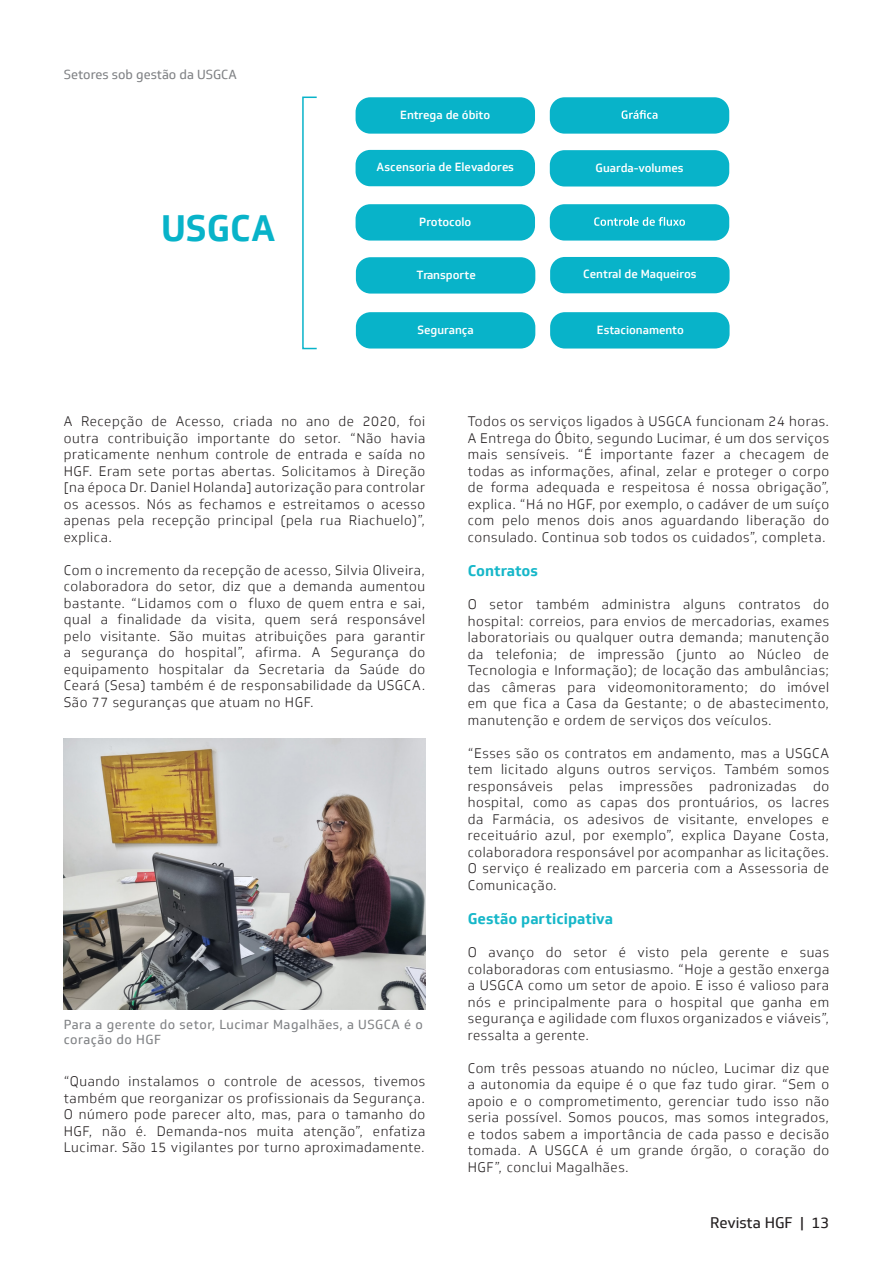
<style>
.page{position:relative;width:893px;height:1263px;background:#fff}
.page>*{position:absolute;margin:0;border:0;box-sizing:border-box;transform-origin:0 0}
.t1{font:700 35.85px "Soleto";color:#08b3c9}
.PARAGRAFO{font:700 15px "Soleto";color:#16b7c9}
.t2{font:15px "Soleto";color:#231f20}
.PARAGRAFO-2{font:300 13.5px/16.5px "Soleto";letter-spacing:.04em;color:#231f20;text-align:justify}
.LEGENDA_DE_IMAGEM{font:12.75px/15.3px "Soleto";letter-spacing:.04em;color:#808285}
.FUNÇÃO{font:12.75px "Soleto";color:#808285}
.t3{font:500 11.55px "Soleto";color:#fff}
</style>
<div class="page">
<img style="left:64px;top:739px;width:361px;height:271px">
<div style="left:356px;top:150px;width:179px;height:36px;background:#08b3c9;border-radius:15px"></div>
<div style="left:356px;top:97px;width:179px;height:37px;background:#08b3c9;border-radius:15px"></div>
<div style="left:550px;top:97px;width:179px;height:37px;background:#08b3c9;border-radius:15px"></div>
<div style="left:550px;top:312px;width:180px;height:36px;background:#08b3c9;border-radius:15px"></div>
<div style="left:356px;top:312px;width:179px;height:36px;background:#08b3c9;border-radius:15px"></div>
<div style="left:550px;top:150px;width:179px;height:36px;background:#08b3c9;border-radius:15px"></div>
<svg style="left:622px;top:110px;width:35px;height:9px"></svg>
<div style="left:550px;top:257px;width:180px;height:36px;background:#08b3c9;border-radius:15px"></div>
<div style="left:550px;top:204px;width:179px;height:37px;background:#08b3c9;border-radius:15px"></div>
<div style="left:356px;top:257px;width:179px;height:37px;background:#08b3c9;border-radius:15px"></div>
<div style="left:356px;top:204px;width:179px;height:37px;background:#08b3c9;border-radius:15px"></div>
<svg style="left:594px;top:217px;width:91px;height:9px"></svg>
<div style="left:302px;top:97px;width:15px;height:252px;border:2px solid #08b3c9"></div>
<p class="FUNÇÃO" style="left:64px;top:67px;width:175px">Setores sob gestão da USGCA</p>
<h1 class="t1" style="left:161px;top:205px;width:116px">USGCA</h1>
<p class="t3" style="left:400px;top:108px;width:92px">Entrega de óbito</p>
<p class="t3" style="left:377px;top:160px;width:139px">Ascensoria de Elevadores</p>
<p class="t3" style="left:596px;top:160px;width:89px">Guarda-volumes</p>
<p class="t3" style="left:419px;top:214px;width:53px">Protocolo</p>
<p class="t3" style="left:416px;top:268px;width:61px">Transporte</p>
<p class="t3" style="left:583px;top:267px;width:115px">Central de Maqueiros</p>
<p class="t3" style="left:417px;top:322px;width:58px">Segurança</p>
<p class="t3" style="left:597px;top:322px;width:89px">Estacionamento</p>
<p class="PARAGRAFO-2" style="left:64px;top:413px;width:363px">A Recepção de Acesso, criada no ano de 2020, foi outra contribuição importante do setor. “Não havia praticamente nenhum controle de entrada e saída no HGF. Eram sete portas abertas. Solicitamos à Direção [na época Dr. Daniel Holanda] autorização para controlar os acessos. Nós as fechamos e estreitamos o acesso apenas pela recepção principal (pela rua Riachuelo)”, explica.</p>
<p class="PARAGRAFO-2" style="left:64px;top:562px;width:363px">Com o incremento da recepção de acesso, Silvia Oliveira, colaboradora do setor, diz que a demanda aumentou bastante. “Lidamos com o fluxo de quem entra e sai, qual a finalidade da visita, quem será responsável pelo visitante. São muitas atribuições para garantir a segurança do hospital”, afirma. A Segurança do equipamento hospitalar da Secretaria da Saúde do Ceará (Sesa) também é de responsabilidade da USGCA.<br>São 77 seguranças que atuam no HGF.</p>
<p class="LEGENDA_DE_IMAGEM" style="left:64px;top:1016px;width:361px">Para a gerente do setor, Lucimar Magalhães, a USGCA é o coração do HGF</p>
<p class="PARAGRAFO-2" style="left:64px;top:1073px;width:363px">“Quando instalamos o controle de acessos, tivemos também que reorganizar os profissionais da Segurança.<br>O número pode parecer alto, mas, para o tamanho do HGF, não é. Demanda-nos muita atenção”, enfatiza Lucimar. São 15 vigilantes por turno aproximadamente.</p>
<p class="PARAGRAFO-2" style="left:468px;top:413px;width:363px">Todos os serviços ligados à USGCA funcionam 24 horas.<br>A Entrega do Óbito, segundo Lucimar, é um dos serviços mais sensíveis. “É importante fazer a checagem de todas as informações, afinal, zelar e proteger o corpo de forma adequada e respeitosa é nossa obrigação”, explica. “Há no HGF, por exemplo, o cadáver de um suíço com pelo menos dois anos aguardando liberação do consulado. Continua sob todos os cuidados”, completa.</p>
<p class="PARAGRAFO" style="left:468px;top:562px;width:72px">Contratos</p>
<p class="PARAGRAFO-2" style="left:468px;top:596px;width:363px">O setor também administra alguns contratos do hospital: correios, para envios de mercadorias, exames laboratoriais ou qualquer outra demanda; manutenção da telefonia; de impressão (junto ao Núcleo de Tecnologia e Informação); de locação das ambulâncias; das câmeras para videomonitoramento; do imóvel em que fica a Casa da Gestante; o de abastecimento, manutenção e ordem de serviços dos veículos.</p>
<p class="PARAGRAFO-2" style="left:468px;top:745px;width:363px">“Esses são os contratos em andamento, mas a USGCA tem licitado alguns outros serviços. Também somos responsáveis pelas impressões padronizadas do hospital, como as capas dos prontuários, os lacres da Farmácia, os adesivos de visitante, envelopes e receituário azul, por exemplo”, explica Dayane Costa, colaboradora responsável por acompanhar as licitações.<br>O serviço é realizado em parceria com a Assessoria de Comunicação.</p>
<p class="PARAGRAFO" style="left:468px;top:910px;width:147px">Gestão participativa</p>
<p class="PARAGRAFO-2" style="left:468px;top:944px;width:363px">O avanço do setor é visto pela gerente e suas colaboradoras com entusiasmo. “Hoje a gestão enxerga a USGCA como um setor de apoio. E isso é valioso para nós e principalmente para o hospital que ganha em segurança e agilidade com fluxos organizados e viáveis”, ressalta a gerente.</p>
<p class="PARAGRAFO-2" style="left:468px;top:1060px;width:363px">Com três pessoas atuando no núcleo, Lucimar diz que a autonomia da equipe é o que faz tudo girar. “Sem o apoio e o comprometimento, gerenciar tudo isso não seria possível. Somos poucos, mas somos integrados, e todos sabem a importância de cada passo e decisão tomada. A USGCA é um grande órgão, o coração do HGF”, conclui Magalhães.</p>
<p class="t2" style="left:710px;top:1213px;width:120px">Revista HGF | 13</p>
</div>
